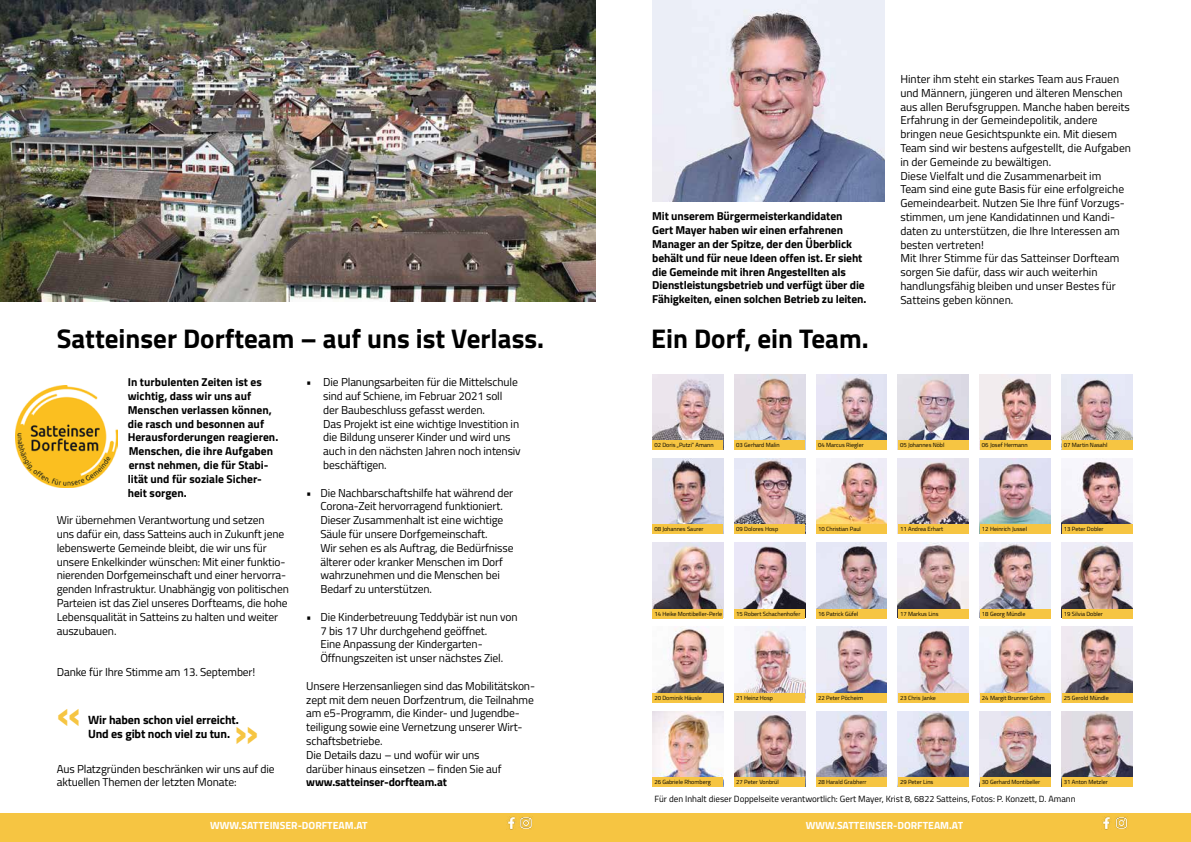
<style>
.page{position:relative;width:1191px;height:842px;background:#fff}
.page>*{position:absolute;margin:0;border:0;box-sizing:border-box;transform-origin:0 0}
.t1{font:700 40px "Titillium Web";color:#f6c542}
.t2{font:700 27px "Titillium Web";color:#000}
.t3{font:700 12px "Titillium Web";letter-spacing:-.01em;color:#000}
.t4{font:11.5px/13.8px "Titillium Web";letter-spacing:-.01em;color:#000}
.t5{font:700 11.5px/13.8px "Titillium Web";letter-spacing:-.01em;color:#000}
.t6{font:700 10.4px "Titillium Web";color:#fff}
.t7{font:9px "Titillium Web";color:#000}
.t8{font:6px "Titillium Web";color:#000}
</style>
<div class="page">
<img style="left:15px;top:385px;width:103px;height:103px">
<div style="left:0;top:813px;width:1191px;height:29px;background:#f6c542"></div>
<img style="left:0;top:0;width:595px;height:301px">
<svg style="left:1102px;top:816px;width:8px;height:13px"></svg>
<img style="left:1115px;top:817px;width:13px;height:12px">
<svg style="left:507px;top:816px;width:8px;height:13px"></svg>
<img style="left:520px;top:817px;width:12px;height:12px">
<img style="left:652px;top:0;width:232px;height:201px">
<img style="left:652px;top:374px;width:71px;height:66px">
<div style="left:652px;top:440px;width:71px;height:10px;background:#f6c542"></div>
<img style="left:734px;top:374px;width:71px;height:66px">
<div style="left:734px;top:440px;width:71px;height:10px;background:#f6c542"></div>
<img style="left:816px;top:374px;width:71px;height:66px">
<div style="left:816px;top:440px;width:71px;height:10px;background:#f6c542"></div>
<img style="left:898px;top:374px;width:70px;height:66px">
<div style="left:898px;top:440px;width:70px;height:10px;background:#f6c542"></div>
<img style="left:979px;top:374px;width:71px;height:66px">
<div style="left:979px;top:440px;width:71px;height:10px;background:#f6c542"></div>
<img style="left:1061px;top:374px;width:71px;height:66px">
<div style="left:1061px;top:440px;width:71px;height:10px;background:#f6c542"></div>
<img style="left:652px;top:458px;width:71px;height:66px">
<div style="left:652px;top:524px;width:71px;height:10px;background:#f6c542"></div>
<img style="left:734px;top:458px;width:71px;height:66px">
<div style="left:734px;top:524px;width:71px;height:10px;background:#f6c542"></div>
<img style="left:816px;top:458px;width:71px;height:66px">
<div style="left:816px;top:524px;width:71px;height:10px;background:#f6c542"></div>
<img style="left:898px;top:458px;width:70px;height:66px">
<div style="left:898px;top:524px;width:70px;height:10px;background:#f6c542"></div>
<img style="left:979px;top:458px;width:71px;height:66px">
<div style="left:979px;top:524px;width:71px;height:10px;background:#f6c542"></div>
<img style="left:1061px;top:458px;width:71px;height:66px">
<div style="left:1061px;top:524px;width:71px;height:10px;background:#f6c542"></div>
<img style="left:652px;top:543px;width:71px;height:66px">
<div style="left:652px;top:609px;width:71px;height:9px;background:#f6c542"></div>
<img style="left:734px;top:543px;width:71px;height:66px">
<div style="left:734px;top:609px;width:71px;height:9px;background:#f6c542"></div>
<img style="left:816px;top:543px;width:71px;height:66px">
<div style="left:816px;top:609px;width:71px;height:9px;background:#f6c542"></div>
<img style="left:898px;top:543px;width:70px;height:66px">
<div style="left:898px;top:609px;width:70px;height:9px;background:#f6c542"></div>
<img style="left:979px;top:543px;width:71px;height:66px">
<div style="left:979px;top:609px;width:71px;height:9px;background:#f6c542"></div>
<img style="left:1061px;top:543px;width:71px;height:66px">
<div style="left:1061px;top:609px;width:71px;height:9px;background:#f6c542"></div>
<img style="left:652px;top:627px;width:71px;height:66px">
<div style="left:652px;top:693px;width:71px;height:10px;background:#f6c542"></div>
<img style="left:734px;top:627px;width:71px;height:66px">
<div style="left:734px;top:693px;width:71px;height:10px;background:#f6c542"></div>
<img style="left:816px;top:627px;width:71px;height:66px">
<div style="left:816px;top:693px;width:71px;height:10px;background:#f6c542"></div>
<img style="left:898px;top:627px;width:70px;height:66px">
<div style="left:898px;top:693px;width:70px;height:10px;background:#f6c542"></div>
<img style="left:979px;top:627px;width:71px;height:66px">
<div style="left:979px;top:693px;width:71px;height:10px;background:#f6c542"></div>
<img style="left:1061px;top:627px;width:71px;height:66px">
<div style="left:1061px;top:693px;width:71px;height:10px;background:#f6c542"></div>
<img style="left:652px;top:711px;width:71px;height:66px">
<div style="left:652px;top:777px;width:71px;height:10px;background:#f6c542"></div>
<img style="left:734px;top:711px;width:71px;height:66px">
<div style="left:734px;top:777px;width:71px;height:10px;background:#f6c542"></div>
<img style="left:816px;top:711px;width:71px;height:66px">
<div style="left:816px;top:777px;width:71px;height:10px;background:#f6c542"></div>
<img style="left:898px;top:711px;width:70px;height:66px">
<div style="left:898px;top:777px;width:70px;height:10px;background:#f6c542"></div>
<img style="left:979px;top:711px;width:71px;height:66px">
<div style="left:979px;top:777px;width:71px;height:10px;background:#f6c542"></div>
<img style="left:1061px;top:711px;width:71px;height:66px">
<div style="left:1061px;top:777px;width:71px;height:10px;background:#f6c542"></div>
<h2 class="t2" style="left:57px;top:318px;width:489px">Satteinser Dorfteam – auf uns ist Verlass.</h2>
<p class="t5" style="left:128px;top:375px;width:152px">In turbulenten Zeiten ist es wichtig, dass wir uns auf<br>Menschen verlassen können, die rasch und besonnen auf<br>Herausforderungen reagieren.<br>Menschen, die ihre Aufgaben ernst nehmen, die für Stabi&shy;lität und für soziale Sicher&shy;heit sorgen.</p>
<p class="t4" style="left:57px;top:513px;width:234px">Wir übernehmen Verantwortung und setzen<br>uns dafür ein, dass Satteins auch in Zukunft jene lebenswerte Gemeinde bleibt, die wir uns für unsere Enkelkinder wünschen: Mit einer funktio&shy;nierenden Dorfgemeinschaft und einer hervorra&shy;genden Infrastruktur. Unabhängig von politischen Parteien ist das Ziel unseres Dorfteams, die hohe Lebensqualität in Satteins zu halten und weiter auszubauen.</p>
<p class="t4" style="left:57px;top:664px;width:200px">Danke für Ihre Stimme am 13. September!</p>
<h1 class="t1" style="left:57px;top:682px;width:26px">«</h1>
<p class="t3" style="left:88px;top:710px;width:152px">Wir haben schon viel erreicht.</p>
<p class="t3" style="left:88px;top:725px;width:143px">Und es gibt noch viel zu tun.</p>
<h1 class="t1" style="left:235px;top:700px;width:26px">»</h1>
<p class="t4" style="left:57px;top:761px;width:219px">Aus Platzgründen beschränken wir uns auf die aktuellen Themen der letzten Monate:</p>
<p class="t4" style="left:323px;top:375px;width:199px;text-indent:-17px">• Die Planungsarbeiten für die Mittelschule sind auf Schiene, im Februar 2021 soll der Baubeschluss gefasst werden.<br>Das Projekt ist eine wichtige Investition in die Bildung unserer Kinder und wird uns auch in den nächsten Jahren noch intensiv beschäftigen.</p>
<p class="t4" style="left:320px;top:485px;width:194px;text-indent:-14px">• Die Nachbarschaftshilfe hat während der Corona-Zeit hervorragend funktioniert.<br>Dieser Zusammenhalt ist eine wichtige Säule für unsere Dorfgemeinschaft.<br>Wir sehen es als Auftrag, die Bedürfnisse älterer oder kranker Menschen im Dorf wahrzunehmen und die Menschen bei Bedarf zu unterstützen.</p>
<p class="t4" style="left:320px;top:609px;width:199px;text-indent:-14px">• Die Kinderbetreuung Teddybär ist nun von 7 bis 17 Uhr durchgehend geöffnet.<br>Eine Anpassung der Kindergarten-Öffnungszeiten ist unser nächstes Ziel.</p>
<p class="t4" style="left:306px;top:678px;width:230px">Unsere Herzensanliegen sind das Mobilitätskon&shy;zept mit dem neuen Dorfzentrum, die Teilnahme am e5-Programm, die Kinder- und Jugendbe&shy;teiligung sowie eine Vernetzung unserer Wirt&shy;schaftsbetriebe.<br>Die Details dazu – und wofür wir uns<br>darüber hinaus einsetzen – finden Sie auf</p>
<p class="t5" style="left:306px;top:775px;width:142px">www.satteinser-dorfteam.at</p>
<p class="t5" style="left:652px;top:209px;width:216px">Mit unserem Bürgermeisterkandidaten Gert Mayer haben wir einen erfahrenen Manager an der Spitze, der den Überblick behält und für neue Ideen offen ist. Er sieht die Gemeinde mit ihren Angestellten als Dienstleistungsbetrieb und verfügt über die Fähigkeiten, einen solchen Betrieb zu leiten.</p>
<h2 class="t2" style="left:651px;top:318px;width:219px">Ein Dorf, ein Team.</h2>
<p class="t4" style="left:900px;top:71px;width:232px">Hinter ihm steht ein starkes Team aus Frauen und Männern, jüngeren und älteren Menschen aus allen Berufsgruppen. Manche haben bereits Erfahrung in der Gemeindepolitik, andere bringen neue Gesichtspunkte ein. Mit diesem Team sind wir bestens aufgestellt, die Aufgaben in der Gemeinde zu bewältigen.<br>Diese Vielfalt und die Zusammenarbeit im<br>Team sind eine gute Basis für eine erfolgreiche Gemeindearbeit. Nutzen Sie Ihre fünf Vorzugs&shy;stimmen, um jene Kandidatinnen und Kandi&shy;daten zu unterstützen, die Ihre Interessen am besten vertreten!<br>Mit Ihrer Stimme für das Satteinser Dorfteam sorgen Sie dafür, dass wir auch weiterhin handlungsfähig bleiben und unser Bestes für Satteins geben können.</p>
<p class="t8" style="left:654px;top:441px;width:61px">02 Doris „Putzi“ Amann</p>
<p class="t8" style="left:736px;top:441px;width:45px">03 Gerhard Malin</p>
<p class="t8" style="left:818px;top:441px;width:47px">04 Marcus Riegler</p>
<p class="t8" style="left:900px;top:441px;width:46px">05 Johannes Nöbl</p>
<p class="t8" style="left:982px;top:441px;width:47px">06 Josef Hermann</p>
<p class="t8" style="left:1063px;top:441px;width:45px">07 Martin Nasahl</p>
<p class="t8" style="left:654px;top:525px;width:51px">08 Johannes Saurer</p>
<p class="t8" style="left:736px;top:525px;width:43px">09 Dolores Hosp</p>
<p class="t8" style="left:818px;top:525px;width:44px">10 Christian Paul</p>
<p class="t8" style="left:900px;top:525px;width:45px">11 Andrea Erhart</p>
<p class="t8" style="left:982px;top:525px;width:47px">12 Heinrich Jussel</p>
<p class="t8" style="left:1063px;top:525px;width:41px">13 Peter Dobler</p>
<p class="t8" style="left:654px;top:609px;width:69px">14 Heike Montibeller-Perle</p>
<p class="t8" style="left:736px;top:609px;width:66px">15 Robert Schachenhofer</p>
<p class="t8" style="left:818px;top:609px;width:42px">16 Patrick Güfel</p>
<p class="t8" style="left:900px;top:609px;width:40px">17 Markus Lins</p>
<p class="t8" style="left:982px;top:609px;width:45px">18 Georg Mündle</p>
<p class="t8" style="left:1063px;top:609px;width:41px">19 Silvia Dobler</p>
<p class="t8" style="left:654px;top:693px;width:49px">20 Dominik Häusle</p>
<p class="t8" style="left:736px;top:693px;width:38px">21 Heinz Hosp</p>
<p class="t8" style="left:818px;top:693px;width:47px">22 Peter Pöcheim</p>
<p class="t8" style="left:900px;top:693px;width:37px">23 Chris Janke</p>
<p class="t8" style="left:982px;top:693px;width:64px">24 Margit Brunner Gohm</p>
<p class="t8" style="left:1063px;top:693px;width:46px">25 Gerold Mündle</p>
<p class="t8" style="left:654px;top:778px;width:58px">26 Gabriele Rhomberg</p>
<p class="t8" style="left:736px;top:778px;width:44px">27 Peter Vonbrül</p>
<p class="t8" style="left:818px;top:778px;width:50px">28 Harald Grabherr</p>
<p class="t8" style="left:900px;top:778px;width:35px">29 Peter Lins</p>
<p class="t8" style="left:982px;top:778px;width:60px">30 Gerhard Montibeller</p>
<p class="t8" style="left:1063px;top:778px;width:45px">31 Anton Metzler</p>
<p class="t7" style="left:654px;top:792px;width:422px">Für den Inhalt dieser Doppelseite verantwortlich: Gert Mayer, Krist 8, 6822 Satteins, Fotos: P. Konzett, D. Amann</p>
<p class="t6" style="left:210px;top:818px;width:159px">WWW.SATTEINSER-DORFTEAM.AT</p>
<p class="t6" style="left:805px;top:818px;width:159px">WWW.SATTEINSER-DORFTEAM.AT</p>
</div>
